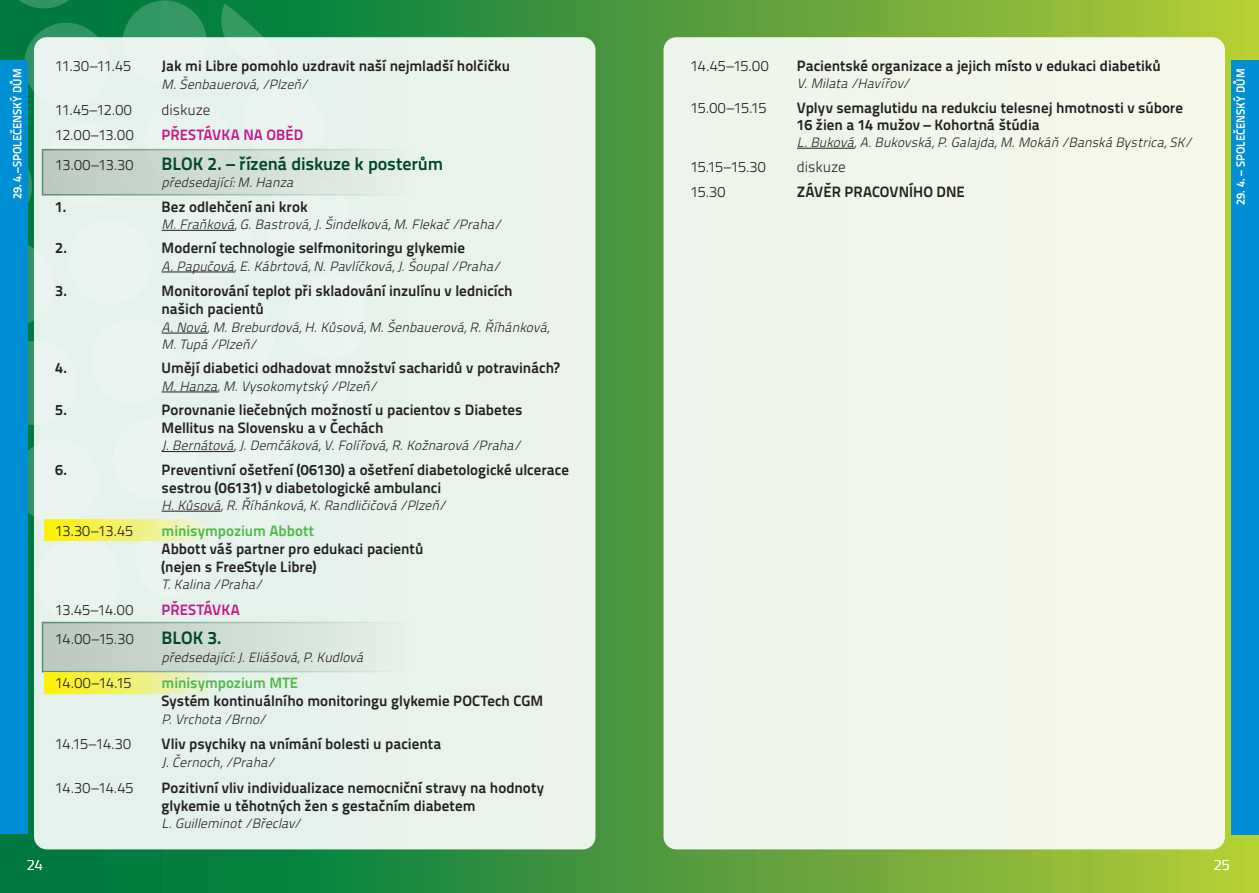
<style>
.page{position:relative;width:1259px;height:893px;background:#fff}
.page>*{position:absolute;margin:0;border:0;box-sizing:border-box;transform-origin:0 0}
.t1{font:18px "Titillium Text 22 L 800 wt";letter-spacing:-.01em;color:#004826}
.t2{font:15px/18px "Titillium Text 22 L 800 wt";color:#231f20}
.t3{font:15px "Titillium Text 22 L 250 wt";letter-spacing:-.01em;color:#231f20}
.t4{font:15px "Titillium Text 22 L 800 wt";letter-spacing:-.005em;color:#4cb848}
.t5{font:15px "Titillium Text 22 L 800 wt";color:#c5168c}
.t6{font:15px "Titillium Text 22 L 250 wt";color:#fff}
.t7{font:italic 13.5px/17.2px "Titillium Text 22 L 250 wt";color:#231f20}
.t8{font:12px "Titillium Text 22 L 800 wt";color:#fff;scale:.95 1}
</style>
<div class="page">
<div style="left:0;top:0;width:1259px;height:893px;background:linear-gradient(to right,#006f41,#b2c738)"></div>
<svg style="left:0;top:0;width:399px;height:671px;background:#12854a"></svg>
<div style="left:663px;top:37px;width:562px;height:812px;background:#f2f6eb;border-radius:13px"></div>
<div style="left:34px;top:37px;width:561px;height:812px;background:#e8f3eb;border-radius:13px"></div>
<div style="left:42px;top:149px;width:370px;height:46px;background:linear-gradient(to right,#bcc9bf,#e6f1ea)"></div>
<div style="left:42px;top:622px;width:370px;height:50px;background:linear-gradient(to right,#bac8bd,#e5f1ea)"></div>
<div style="left:44px;top:519px;width:170px;height:22px;background:linear-gradient(to right,#fdf000,#e9f3e8)"></div>
<div style="left:44px;top:672px;width:170px;height:22px;background:linear-gradient(to right,#fef101,#e5f1e5)"></div>
<div style="left:0;top:60px;width:28px;height:773px;background:#008fd5"></div>
<hr style="left:162px;top:230px;width:72px;height:1px;background:#231f20">
<hr style="left:162px;top:272px;width:72px;height:1px;background:#231f20">
<hr style="left:162px;top:333px;width:45px;height:1px;background:#231f20">
<hr style="left:162px;top:392px;width:56px;height:1px;background:#231f20">
<hr style="left:162px;top:451px;width:72px;height:1px;background:#231f20">
<hr style="left:162px;top:511px;width:59px;height:1px;background:#231f20">
<hr style="left:797px;top:148px;width:57px;height:1px;background:#231f20">
<div style="left:1231px;top:60px;width:28px;height:774px;background:#008fd5"></div>
<p class="t8" style="left:8px;top:199px;width:139px;rotate:-90deg">29. 4.–SPOLEČENSKÝ DŮM</p>
<p class="t3" style="left:55px;top:55px;width:77px">11.30–11.45</p>
<p class="t2" style="left:162px;top:56px;width:350px">Jak mi Libre pomohlo uzdravit naší nejmladší holčičku</p>
<p class="t7" style="left:162px;top:75px;width:152px">M. Šenbauerová,/Plzeň/</p>
<p class="t3" style="left:55px;top:98px;width:78px">11.45–12.00</p>
<p class="t3" style="left:162px;top:98px;width:50px">diskuze</p>
<p class="t3" style="left:55px;top:124px;width:80px">12.00–13.00</p>
<p class="t5" style="left:162px;top:124px;width:143px">PŘESTÁVKA NA OBĚD</p>
<p class="t3" style="left:55px;top:154px;width:80px">13.00–13.30</p>
<p class="t1" style="left:162px;top:150px;width:283px">BLOK 2. – řízená diskuze k posterům</p>
<p class="t7" style="left:162px;top:173px;width:137px">předsedající:M. Hanza</p>
<p class="t2" style="left:55px;top:197px;width:13px">1.</p>
<p class="t2" style="left:162px;top:197px;width:148px">Bez odlehčení ani krok</p>
<p class="t7" style="left:162px;top:215px;width:345px">M. Fraňková,G. Bastrová,J. Šindelková,M. Flekač/Praha/</p>
<p class="t2" style="left:55px;top:238px;width:13px">2.</p>
<p class="t2" style="left:162px;top:238px;width:305px">Moderní technologie selfmonitoringu glykemie</p>
<p class="t7" style="left:162px;top:257px;width:344px">A. Papučová,E. Kábrtová,N. Pavlíčková,J. Šoupal/Praha/</p>
<p class="t2" style="left:55px;top:281px;width:13px">3.</p>
<p class="t2" style="left:162px;top:281px;width:352px">Monitorování teplot při skladování inzulínu v lednicích našich pacientů</p>
<p class="t7" style="left:162px;top:318px;width:393px">A. Nová,M. Breburdová,H. Kůsová,M. Šenbauerová,R. Říhánková,<br>M. Tupá/Plzeň/</p>
<p class="t2" style="left:55px;top:358px;width:14px">4.</p>
<p class="t2" style="left:162px;top:358px;width:399px">Umějí diabetici odhadovat množství sacharidů v potravinách?</p>
<p class="t7" style="left:162px;top:377px;width:221px">M. Hanza,M. Vysokomytský/Plzeň/</p>
<p class="t2" style="left:55px;top:400px;width:13px">5.</p>
<p class="t2" style="left:162px;top:400px;width:362px">Porovnanie liečebných možností u pacientov s Diabetes<br>Mellitus na Slovensku a v Čechách</p>
<p class="t7" style="left:162px;top:436px;width:364px">J. Bernátová,J. Demčáková,V. Folířová,R. Kožnarová/Praha/</p>
<p class="t2" style="left:55px;top:459px;width:13px">6.</p>
<p class="t2" style="left:162px;top:459px;width:409px">Preventivní ošetření (06130) a ošetření diabetologické ulcerace sestrou (06131) v diabetologické ambulanci</p>
<p class="t7" style="left:162px;top:496px;width:290px">H. Kůsová,R. Říhánková,K. Randličičová/Plzeň/</p>
<p class="t3" style="left:55px;top:519px;width:79px">13.30–13.45</p>
<p class="t4" style="left:162px;top:519px;width:154px">minisympozium Abbott</p>
<p class="t2" style="left:162px;top:539px;width:263px">Abbott váš partner pro edukaci pacientů (nejen s FreeStyle Libre)</p>
<p class="t7" style="left:162px;top:575px;width:106px">T. Kalina/Praha/</p>
<p class="t3" style="left:55px;top:599px;width:80px">13.45–14.00</p>
<p class="t5" style="left:162px;top:598px;width:80px">PŘESTÁVKA</p>
<p class="t3" style="left:55px;top:628px;width:80px">14.00–15.30</p>
<p class="t1" style="left:162px;top:624px;width:62px">BLOK 3.</p>
<p class="t7" style="left:162px;top:648px;width:207px">předsedající:J. Eliášová,P. Kudlová</p>
<p class="t3" style="left:55px;top:672px;width:78px">14.00–14.15</p>
<p class="t4" style="left:162px;top:671px;width:138px">minisympozium MTE</p>
<p class="t2" style="left:162px;top:691px;width:383px">Systém kontinuálního monitoringu glykemie POCTech CGM</p>
<p class="t7" style="left:162px;top:709px;width:110px">P. Vrchota/Brno/</p>
<p class="t3" style="left:55px;top:733px;width:77px">14.15–14.30</p>
<p class="t2" style="left:162px;top:734px;width:281px">Vliv psychiky na vnímání bolesti u pacienta</p>
<p class="t7" style="left:162px;top:753px;width:118px">J. Černoch,/Praha/</p>
<p class="t3" style="left:55px;top:776px;width:80px">14.30–14.45</p>
<p class="t2" style="left:162px;top:777px;width:384px">Pozitivní vliv individualizace nemocniční stravy na hodnoty glykemie u těhotných žen s gestačním diabetem</p>
<p class="t7" style="left:162px;top:814px;width:145px">L. Guilleminot/Břeclav/</p>
<p class="t3" style="left:690px;top:55px;width:80px">14.45–15.00</p>
<p class="t2" style="left:797px;top:56px;width:365px">Pacientské organizace a jejich místo v edukaci diabetiků</p>
<p class="t7" style="left:797px;top:74px;width:118px">V. Milata/Havířov/</p>
<p class="t3" style="left:690px;top:97px;width:77px">15.00–15.15</p>
<p class="t2" style="left:797px;top:98px;width:388px;line-height:17.2px">Vplyv semaglutidu na redukciu telesnej hmotnosti v súbore<br>16 žien a 14 mužov – Kohortná štúdia</p>
<p class="t7" style="left:797px;top:133px;width:400px">L. Buková,A. Bukovská,P. Galajda,M. Mokáň /BanskáBystrica,SK/</p>
<p class="t3" style="left:690px;top:156px;width:77px">15.15–15.30</p>
<p class="t3" style="left:797px;top:156px;width:50px">diskuze</p>
<p class="t3" style="left:690px;top:181px;width:36px">15.30</p>
<p class="t2" style="left:797px;top:182px;width:169px">ZÁVĚR PRACOVNÍHO DNE</p>
<p class="t8" style="left:1231px;top:205px;width:145px;rotate:-90deg">29. 4. – SPOLEČENSKÝ DŮM</p>
<p class="t6" style="left:27px;top:854px;width:17px">24</p>
<p class="t6" style="left:1213px;top:854px;width:18px">25</p>
</div>
